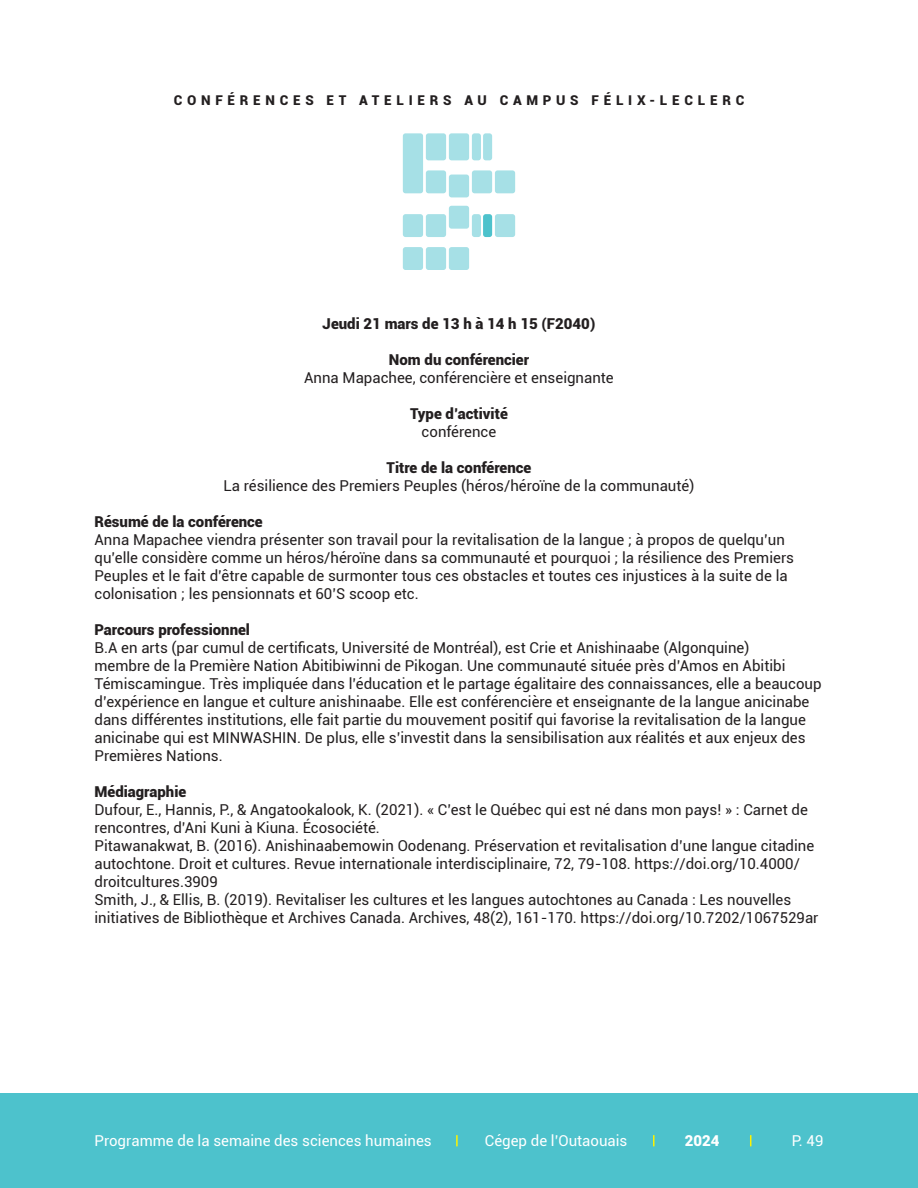
<style>
.page{position:relative;width:918px;height:1188px;background:#fff}
.page>*{position:absolute;margin:0;border:0;box-sizing:border-box;transform-origin:0 0}
.t1{font:15px/18px "Roboto";color:#231f20}
.t2{font:900 15px "Roboto";color:#231f20}
.t3{font:15px "Roboto";color:#fff}
.t4{font:900 15px "Roboto";color:#fff}
.t5{font:900 13.5px "Roboto";letter-spacing:.35em;color:#231f20}
</style>
<div class="page">
<div style="left:403px;top:133px;width:20px;height:60px;background:#a6e0e6;border-radius:3px"></div>
<div style="left:426px;top:214px;width:20px;height:23px;background:#a6e0e6;border-radius:3px"></div>
<div style="left:449px;top:206px;width:20px;height:23px;background:#a6e0e6;border-radius:3px"></div>
<div style="left:495px;top:214px;width:20px;height:23px;background:#a6e0e6;border-radius:3px"></div>
<div style="left:426px;top:247px;width:20px;height:23px;background:#a6e0e6;border-radius:3px"></div>
<div style="left:449px;top:247px;width:20px;height:23px;background:#a6e0e6;border-radius:3px"></div>
<div style="left:426px;top:170px;width:20px;height:23px;background:#a6e0e6;border-radius:3px"></div>
<div style="left:449px;top:175px;width:20px;height:22px;background:#a6e0e6;border-radius:3px"></div>
<div style="left:472px;top:170px;width:20px;height:23px;background:#a6e0e6;border-radius:3px"></div>
<div style="left:495px;top:170px;width:20px;height:23px;background:#a6e0e6;border-radius:3px"></div>
<div style="left:426px;top:133px;width:20px;height:27px;background:#a6e0e6;border-radius:3px"></div>
<div style="left:449px;top:133px;width:20px;height:27px;background:#a6e0e6;border-radius:3px"></div>
<div style="left:472px;top:133px;width:9px;height:27px;background:#a6e0e6;border-radius:3px"></div>
<div style="left:472px;top:214px;width:9px;height:23px;background:#a6e0e6;border-radius:3px"></div>
<div style="left:483px;top:133px;width:9px;height:27px;background:#a6e0e6;border-radius:3px"></div>
<div style="left:483px;top:214px;width:9px;height:23px;background:#4dc2cc;border-radius:3px"></div>
<div style="left:403px;top:214px;width:20px;height:23px;background:#a6e0e6;border-radius:3px"></div>
<div style="left:403px;top:247px;width:20px;height:23px;background:#a6e0e6;border-radius:3px"></div>
<div style="left:0;top:1094px;width:918px;height:94px;background:#4dc2cc"></div>
<svg style="left:456px;top:1135px;width:2px;height:11px"></svg>
<svg style="left:653px;top:1135px;width:2px;height:11px"></svg>
<p class="t5" style="left:174px;top:90px;width:572px">CONFÉRENCES ET ATELIERS AU CAMPUS FÉLIX-LECLERC</p>
<p class="t2" style="left:323px;top:313px;width:274px">Jeudi 21 mars de 13 h à 14 h 15 (F2040)</p>
<p class="t2" style="left:389px;top:349px;width:142px">Nom du conférencier</p>
<p class="t1" style="left:304px;top:368px;width:311px">Anna Mapachee, conférencière et enseignante</p>
<p class="t2" style="left:410px;top:403px;width:99px">Type d’activité</p>
<p class="t1" style="left:422px;top:422px;width:76px">conférence</p>
<p class="t2" style="left:387px;top:457px;width:146px">Titre de la conférence</p>
<p class="t1" style="left:224px;top:476px;width:472px">La résilience des Premiers Peuples (héros/héroïne de la communauté)</p>
<p class="t2" style="left:94px;top:511px;width:170px">Résumé de la conférence</p>
<p class="t1" style="left:94px;top:530px;width:701px">Anna Mapachee viendra présenter son travail pour la revitalisation de la langue ; à propos de quelqu’un qu’elle considère comme un héros/héroïne dans sa communauté et pourquoi ; la résilience des Premiers Peuples et le fait d’être capable de surmonter tous ces obstacles et toutes ces injustices à la suite de la colonisation ; les pensionnats et 60’S scoop etc.</p>
<p class="t2" style="left:94px;top:619px;width:157px">Parcours professionnel</p>
<p class="t1" style="left:94px;top:638px;width:729px">B.A en arts (par cumul de certificats, Université de Montréal), est Crie et Anishinaabe (Algonquine)<br>membre de la Première Nation Abitibiwinni de Pikogan. Une communauté située près d’Amos en Abitibi Témiscamingue. Très impliquée dans l’éducation et le partage égalitaire des connaissances, elle a beaucoup d’expérience en langue et culture anishinaabe. Elle est conférencière et enseignante de la langue anicinabe dans différentes institutions, elle fait partie du mouvement positif qui favorise la revitalisation de la langue anicinabe qui est MINWASHIN. De plus, elle s’investit dans la sensibilisation aux réalités et aux enjeux des Premières Nations.</p>
<p class="t2" style="left:94px;top:781px;width:93px">Médiagraphie</p>
<p class="t1" style="left:94px;top:800px;width:715px">Dufour, E., Hannis, P., &amp; Angatookalook, K. (2021). « C’est le Québec qui est né dans mon pays! » : Carnet de rencontres, d’Ani Kuni à Kiuna. Écosociété.</p>
<p class="t1" style="left:94px;top:836px;width:721px">Pitawanakwat, B. (2016). Anishinaabemowin Oodenang. Préservation et revitalisation d’une langue citadine autochtone. Droit et cultures. Revue internationale interdisciplinaire, 72, 79‑ 108. https://doi.org/10.4000/ droitcultures.3909</p>
<p class="t1" style="left:94px;top:890px;width:726px">Smith, J., &amp; Ellis, B. (2019). Revitaliser les cultures et les langues autochtones au Canada : Les nouvelles initiatives de Bibliothèque et Archives Canada. Archives, 48(2), 161‑ 170. https://doi.org/10.7202/1067529ar</p>
<p class="t3" style="left:94px;top:1131px;width:339px">Programme de la semaine des sciences humaines</p>
<p class="t3" style="left:485px;top:1131px;width:144px">Cégep de l’Outaouais</p>
<p class="t4" style="left:685px;top:1130px;width:36px">2024</p>
<p class="t3" style="left:792px;top:1131px;width:33px">P. 49</p>
</div>
